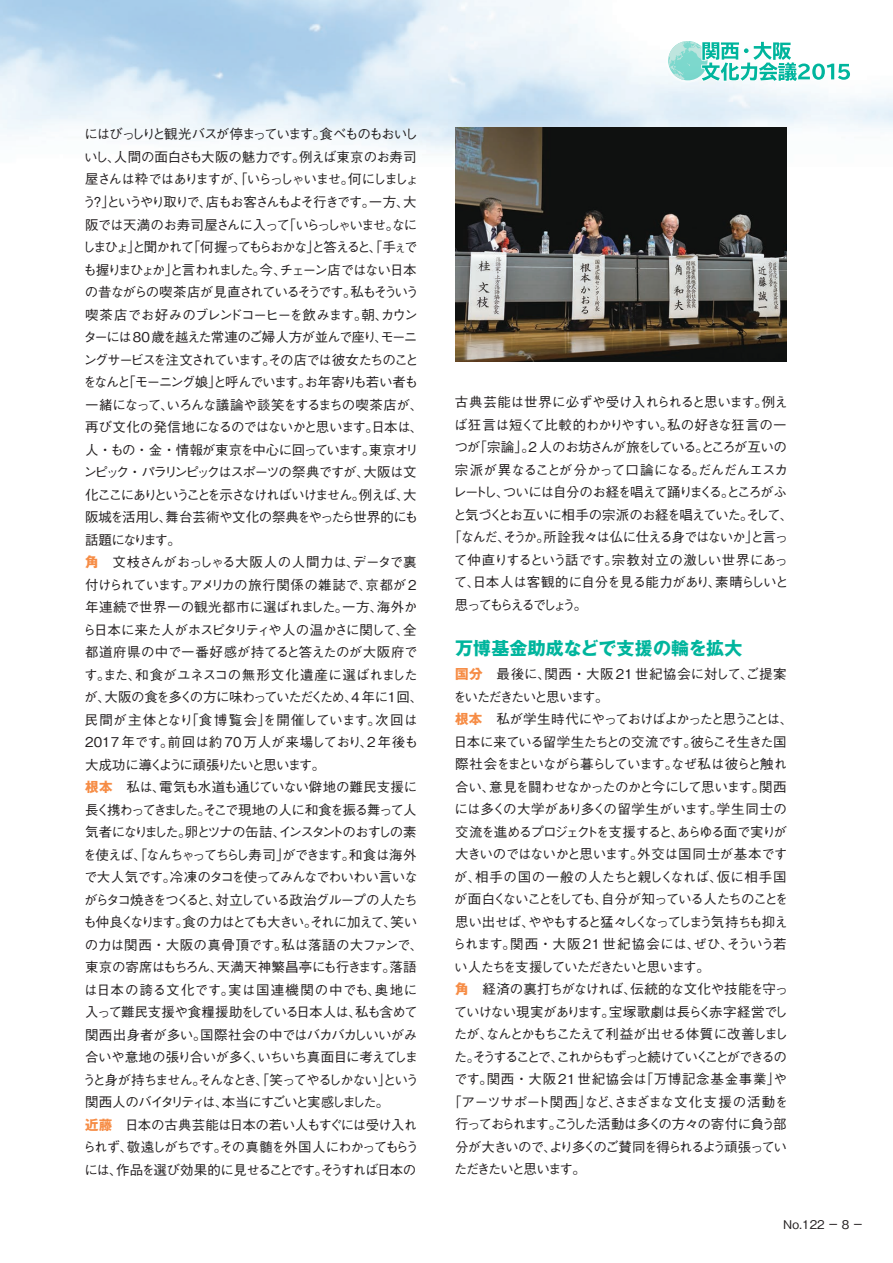
<style>
.page{position:relative;width:893px;height:1263px;background:#fff}
.page>*{position:absolute;margin:0;border:0;box-sizing:border-box;transform-origin:0 0}
.t1{font:700 18px "Gothic MB101 Pro";letter-spacing:.01em;color:#00b59d}
.t2{font:500 13.5px/22.5px "Gothic BBB Pro";letter-spacing:-.08em;color:#231f20}
.t3{font:500 13.5px "Gothic BBB Pro";letter-spacing:-.1em;color:#231f20}
.t4{font:500 13.5px "Gothic BBB Pro";letter-spacing:-.105em;color:#231f20}
.t5{font:500 13.5px "Gothic BBB Pro";letter-spacing:-.01em;color:#231f20}
.t6{font:500 13.5px "Gothic BBB Pro";letter-spacing:-.045em;color:#231f20}
.t7{font:500 13.5px "Gothic BBB Pro";letter-spacing:-.02em;color:#231f20}
.t8{font:500 13.5px "Gothic BBB Pro";letter-spacing:-.05em;color:#231f20}
.t9{font:500 13.5px "Gothic BBB Pro";letter-spacing:-.18em;color:#231f20}
.t10{font:500 13.5px "Gothic BBB Pro";letter-spacing:-.115em;color:#231f20}
.t11{font:500 13.5px "Gothic BBB Pro";letter-spacing:-.015em;color:#231f20}
.t12{font:500 13.5px "Gothic BBB Pro";letter-spacing:-.06em;color:#231f20}
.t13{font:500 13.5px "Gothic BBB Pro";letter-spacing:.045em;color:#231f20}
.t14{font:500 13.5px "Gothic BBB Pro";letter-spacing:.025em;color:#231f20}
.t15{font:500 13.5px "Gothic BBB Pro";letter-spacing:-.055em;color:#231f20}
.t16{font:500 13.5px "Gothic BBB Pro";letter-spacing:.055em;color:#231f20}
.t17{font:500 13.5px "Gothic BBB Pro";letter-spacing:-.135em;color:#231f20}
.t18{font:500 13.5px "Gothic BBB Pro";letter-spacing:-.11em;color:#231f20}
.t19{font:500 13.5px "Gothic BBB Pro";letter-spacing:-.2em;color:#231f20}
.t20{font:500 12px "Gothic BBB Pro";color:#231f20}
.s1{font-family:"Gothic MB101 Pro";font-weight:700;color:#f68c45}
</style>
<div class="page">
<img style="left:0;top:0;width:893px;height:152px">
<div style="left:666px;top:39px;width:44px;height:44px;border:4px solid #fff;border-radius:50%"></div>
<svg style="left:668px;top:39px;width:183px;height:44px"></svg>
<img style="left:455px;top:128px;width:332px;height:233px">
<p class="t2" style="left:82px;top:121px;width:343px">にはびっしりと観光バスが停まっています。食べものもおいしいし、人間の面白さも大阪の魅力です。例えば東京のお寿司屋さんは粋ではありますが、「いらっしゃいませ。何にしましょう？」というやり取りで、店もお客さんもよそ行きです。一方、大阪では天満のお寿司屋さんに入って「いらっしゃいませ。なにしまひょ」と聞かれて「何握ってもらおかな」と答えると、「手ぇでも握りまひょか」と言われました。今、チェーン店ではない日本の昔ながらの喫茶店が見直されているそうです。私もそういう喫茶店でお好みのブレンドコーヒーを飲みます。朝、カウンターには 80 歳を越えた常連のご婦人方が並んで座り、モーニングサービスを注文されています。その店では彼女たちのことをなんと「モーニング娘」と呼んでいます。お年寄りも若い者も一緒になって、いろんな議論や談笑をするまちの喫茶店が、再び文化の発信地になるのではないかと思います。日本は、人・もの・金・情報が東京を中心に回っています。東京オリンピック・パラリンピックはスポーツの祭典ですが、大阪は文化ここにありということを示さなければいけません。例えば、大阪城を活用し、舞台芸術や文化の祭典をやったら世界的にも話題になります。<br><span class="s1">角</span>　文枝さんがおっしゃる大阪人の人間力は、データで裏付けられています。アメリカの旅行関係の雑誌で、京都が2年連続で世界一の観光都市に選ばれました。一方、海外から日本に来た人がホスピタリティや人の温かさに関して、全都道府県の中で一番好感が持てると答えたのが大阪府です。また、和食がユネスコの無形文化遺産に選ばれましたが、大阪の食を多くの方に味わっていただくため、4 年に１回、民間が主体となり「食博覧会」を開催しています。次回は<br>2017年です。前回は約70万人が来場しており、2年後も大成功に導くように頑張りたいと思います。<br><span class="s1">根本</span> 私は、電気も水道も通じていない僻地の難民支援に長く携わってきました。そこで現地の人に和食を振る舞って人気者になりました。卵とツナの缶詰、インスタントのおすしの素を使えば、「なんちゃってちらし寿司」ができます。和食は海外で大人気です。冷凍のタコを使ってみんなでわいわい言いながらタコ焼きをつくると、対立している政治グループの人たちも仲良くなります。食の力はとても大きい。それに加えて、笑いの力は関西・大阪の真骨頂です。私は落語の大ファンで、東京の寄席はもちろん、天満天神繁昌亭にも行きます。落語は日本の誇る文化です。実は国連機関の中でも、奥地に入って難民支援や食糧援助をしている日本人は、私も含めて関西出身者が多い。国際社会の中ではバカバカしいいがみ合いや意地の張り合いが多く、いちいち真面目に考えてしまうと身が持ちません。そんなとき、「笑ってやるしかない」という関西人のバイタリティは、本当にすごいと実感しました。<br><span class="s1">近藤</span> 日本の古典芸能は日本の若い人もすぐには受け入れられず、敬遠しがちです。その真髄を外国人にわかってもらうには、作品を選び効果的に見せることです。そうすれば日本の</p>
<p class="t5" style="left:455px;top:391px;width:335px">古典芸能は世界に必ずや受け入れられると思います。例え</p>
<p class="t11" style="left:454px;top:414px;width:334px">ば狂言は短くて比較的わかりやすい。私の好きな狂言の一</p>
<p class="t4" style="left:455px;top:436px;width:334px">つが「宗論」。2 人のお坊さんが旅をしている。ところが互いの</p>
<p class="t6" style="left:455px;top:459px;width:334px">宗派が異なることが分かって口論になる。だんだんエスカ</p>
<p class="t3" style="left:453px;top:481px;width:335px">レートし、ついには自分のお経を唱えて踊りまくる。ところがふ</p>
<p class="t2" style="left:453px;top:502px;width:342px">と気づくとお互いに相手の宗派のお経を唱えていた。そして、</p>
<p class="t2" style="left:448px;top:524px;width:341px">「なんだ、そうか。所詮我々は仏に仕える身ではないか」と言っ</p>
<p class="t12" style="left:454px;top:549px;width:336px">て仲直りするという話です。宗教対立の激しい世界にあっ</p>
<p class="t6" style="left:454px;top:571px;width:336px">て、日本人は客観的に自分を見る能力があり、素晴らしいと</p>
<p class="t19" style="left:455px;top:594px;width:134px">思ってもらえるでしょう。</p>
<h1 class="t1" style="left:455px;top:633px;width:289px">万博基金助成などで支援の輪を拡大</h1>
<p class="t13" style="left:455px;top:663px;width:333px"><span class="s1">国分</span>　最後に、関西・大阪21世紀協会に対して、ご提案</p>
<p class="t17" style="left:453px;top:686px;width:157px">をいただきたいと思います。</p>
<p class="t3" style="left:455px;top:708px;width:340px"><span class="s1">根本</span> 私が学生時代にやっておけばよかったと思うことは、</p>
<p class="t2" style="left:454px;top:729px;width:334px">日本に来ている留学生たちとの交流です。彼らこそ生きた国</p>
<p class="t2" style="left:455px;top:751px;width:334px">際社会をまといながら暮らしています。なぜ私は彼らと触れ</p>
<p class="t2" style="left:455px;top:774px;width:333px">合い、意見を闘わせなかったのかと今にして思います。関西</p>
<p class="t7" style="left:454px;top:798px;width:334px">には多くの大学があり多くの留学生がいます。学生同士の</p>
<p class="t3" style="left:455px;top:821px;width:333px">交流を進めるプロジェクトを支援すると、あらゆる面で実りが</p>
<p class="t8" style="left:455px;top:843px;width:334px">大きいのではないかと思います。外交は国同士が基本です</p>
<p class="t14" style="left:454px;top:866px;width:334px">が、相手の国の一般の人たちと親しくなれば、仮に相手国</p>
<p class="t2" style="left:454px;top:886px;width:336px">が面白くないことをしても、自分が知っている人たちのことを</p>
<p class="t4" style="left:455px;top:911px;width:335px">思い出せば、ややもすると猛々しくなってしまう気持ちも抑え</p>
<p class="t7" style="left:453px;top:933px;width:335px">られます。関西・大阪21 世紀協会には、ぜひ、そういう若</p>
<p class="t18" style="left:454px;top:956px;width:257px">い人たちを支援していただきたいと思います。</p>
<p class="t15" style="left:455px;top:978px;width:335px"><span class="s1">角</span>　経済の裏打ちがなければ、伝統的な文化や技能を守っ</p>
<p class="t8" style="left:454px;top:1001px;width:335px">ていけない現実があります。宝塚歌劇は長らく赤字経営でし</p>
<p class="t2" style="left:454px;top:1021px;width:335px">たが、なんとかもちこたえて利益が出せる体質に改善しまし</p>
<p class="t9" style="left:454px;top:1046px;width:335px">た。そうすることで、これからもずっと続けていくことができるの</p>
<p class="t16" style="left:454px;top:1068px;width:335px">です。関西・大阪21世紀協会は「万博記念基金事業」や</p>
<p class="t5" style="left:448px;top:1091px;width:341px">「アーツサポート関西」など、さまざまな文化支援の活動を</p>
<p class="t2" style="left:455px;top:1111px;width:333px">行っておられます。こうした活動は多くの方々の寄付に負う部</p>
<p class="t10" style="left:455px;top:1136px;width:334px">分が大きいので、より多くのご賛同を得られるよう頑張ってい</p>
<p class="t17" style="left:454px;top:1158px;width:134px">ただきたいと思います。</p>
<p class="t20" style="left:783px;top:1215px;width:81px">No.122 一 8 一</p>
</div>
